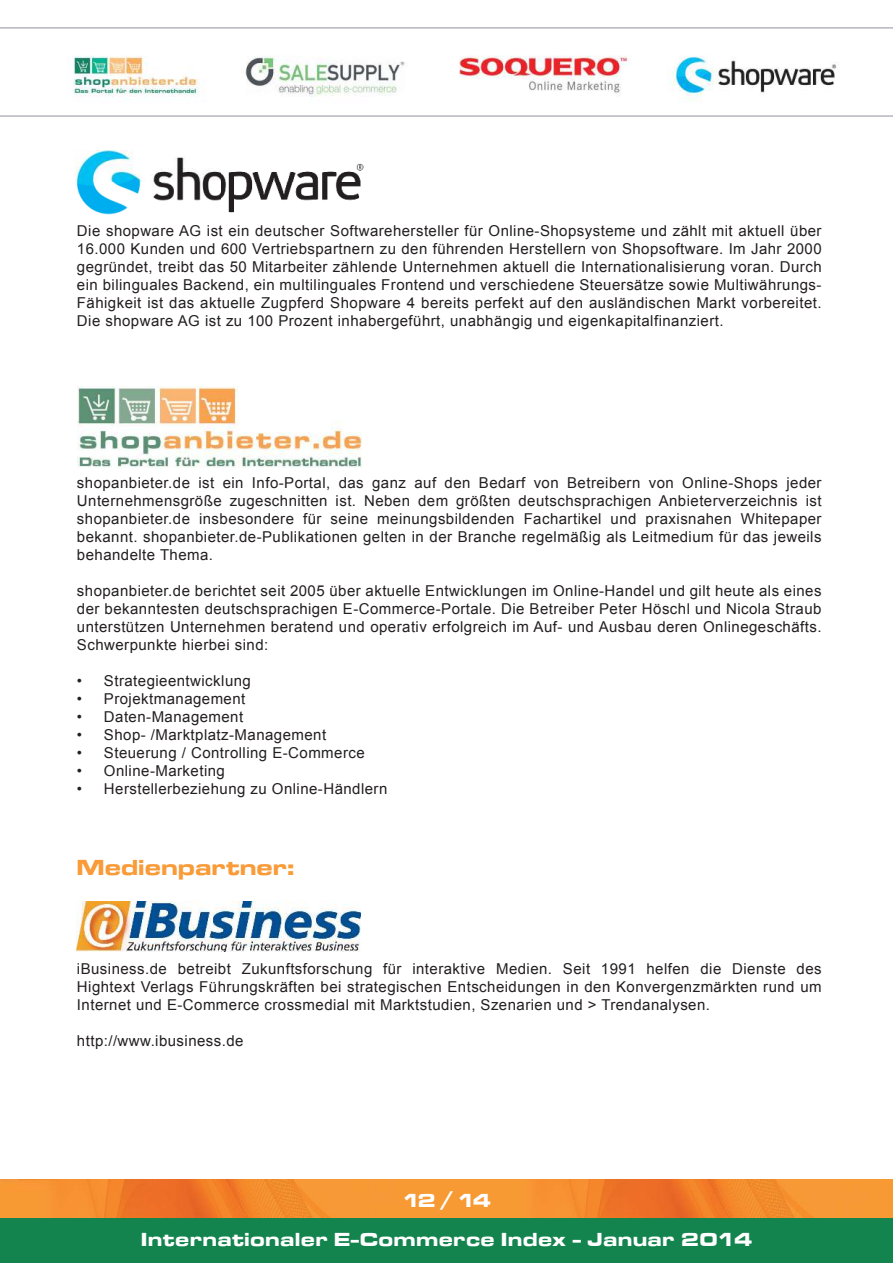
<style>
.page{position:relative;width:893px;height:1263px;background:#fff}
.page>*{position:absolute;margin:0;border:0;box-sizing:border-box;transform-origin:0 0}
.t1{font:22.5px "Microgramma D Bold Exte";letter-spacing:.03em;color:#f89b38}
.t2{font:19.5px "Microgramma D Bold Exte";letter-spacing:.05em;color:#fff}
.t3{font:15px/18px "Arial";letter-spacing:.03em;color:#231f20;text-align:justify}
</style>
<div class="page">
<img style="left:0;top:1180px;width:893px;height:39px">
<div style="left:0;top:1219px;width:893px;height:44px;background:#14844e"></div>
<img style="left:69px;top:55px;width:767px;height:46px">
<img style="left:78px;top:387px;width:284px;height:81px">
<hr style="left:0;top:27px;width:893px;height:2px;background:#b4b6bb">
<hr style="left:0;top:115px;width:893px;height:2px;background:#b4b6bb">
<img style="left:77px;top:901px;width:283px;height:51px">
<img style="left:76px;top:151px;width:288px;height:64px">
<p class="t3" style="left:77px;top:223px;width:746px">Die shopware AG ist ein deutscher Softwarehersteller für Online-Shopsysteme und zählt mit aktuell über 16.000 Kunden und 600 Vertriebspartnern zu den führenden Herstellern von Shopsoftware. Im Jahr 2000 gegründet, treibt das 50 Mitarbeiter zählende Unternehmen aktuell die Internationalisierung voran. Durch ein bilinguales Backend, ein multilinguales Frontend und verschiedene Steuersätze sowie Multiwährungs-Fähigkeit ist das aktuelle Zugpferd Shopware 4 bereits perfekt auf den ausländischen Markt vorbereitet.<br>Die shopware AG ist zu 100 Prozent inhabergeführt, unabhängig und eigenkapitalfinanziert.</p>
<p class="t3" style="left:77px;top:475px;width:746px">shopanbieter.de ist ein Info-Portal, das ganz auf den Bedarf von Betreibern von Online-Shops jeder Unternehmensgröße zugeschnitten ist. Neben dem größten deutschsprachigen Anbieterverzeichnis ist shopanbieter.de insbesondere für seine meinungsbildenden Fachartikel und praxisnahen Whitepaper bekannt. shopanbieter.de-Publikationen gelten in der Branche regelmäßig als Leitmedium für das jeweils behandelte Thema.</p>
<p class="t3" style="left:77px;top:583px;width:746px">shopanbieter.de berichtet seit 2005 über aktuelle Entwicklungen im Online-Handel und gilt heute als eines der bekanntesten deutschsprachigen E-Commerce-Portale. Die Betreiber Peter Höschl und Nicola Straub unterstützen Unternehmen beratend und operativ erfolgreich im Auf- und Ausbau deren Onlinegeschäfts.<br>Schwerpunkte hierbei sind:</p>
<p class="t3" style="left:77px;top:672px;width:175px">• Strategieentwicklung</p>
<p class="t3" style="left:77px;top:690px;width:170px">• Projektmanagement</p>
<p class="t3" style="left:77px;top:708px;width:168px">• Daten-Management</p>
<p class="t3" style="left:77px;top:726px;width:251px">• Shop- /Marktplatz-Management</p>
<p class="t3" style="left:77px;top:744px;width:289px">• Steuerung / Controlling E-Commerce</p>
<p class="t3" style="left:77px;top:762px;width:149px">• Online-Marketing</p>
<p class="t3" style="left:77px;top:780px;width:312px">• Herstellerbeziehung zu Online-Händlern</p>
<h1 class="t1" style="left:77px;top:856px;width:219px">Medienpartner:</h1>
<p class="t3" style="left:77px;top:961px;width:746px">iBusiness.de betreibt Zukunftsforschung für interaktive Medien. Seit 1991 helfen die Dienste des Hightext Verlags Führungskräften bei strategischen Entscheidungen in den Konvergenzmärkten rund um Internet und E-Commerce crossmedial mit Marktstudien, Szenarien und &gt; Trendanalysen.</p>
<p class="t3" style="left:77px;top:1033px;width:168px">http://www.ibusiness.de</p>
<h2 class="t2" style="left:402px;top:1191px;width:90px">12 / 14</h2>
<h2 class="t2" style="left:141px;top:1230px;width:612px">Internationaler E-Commerce Index - Januar 2014</h2>
</div>
